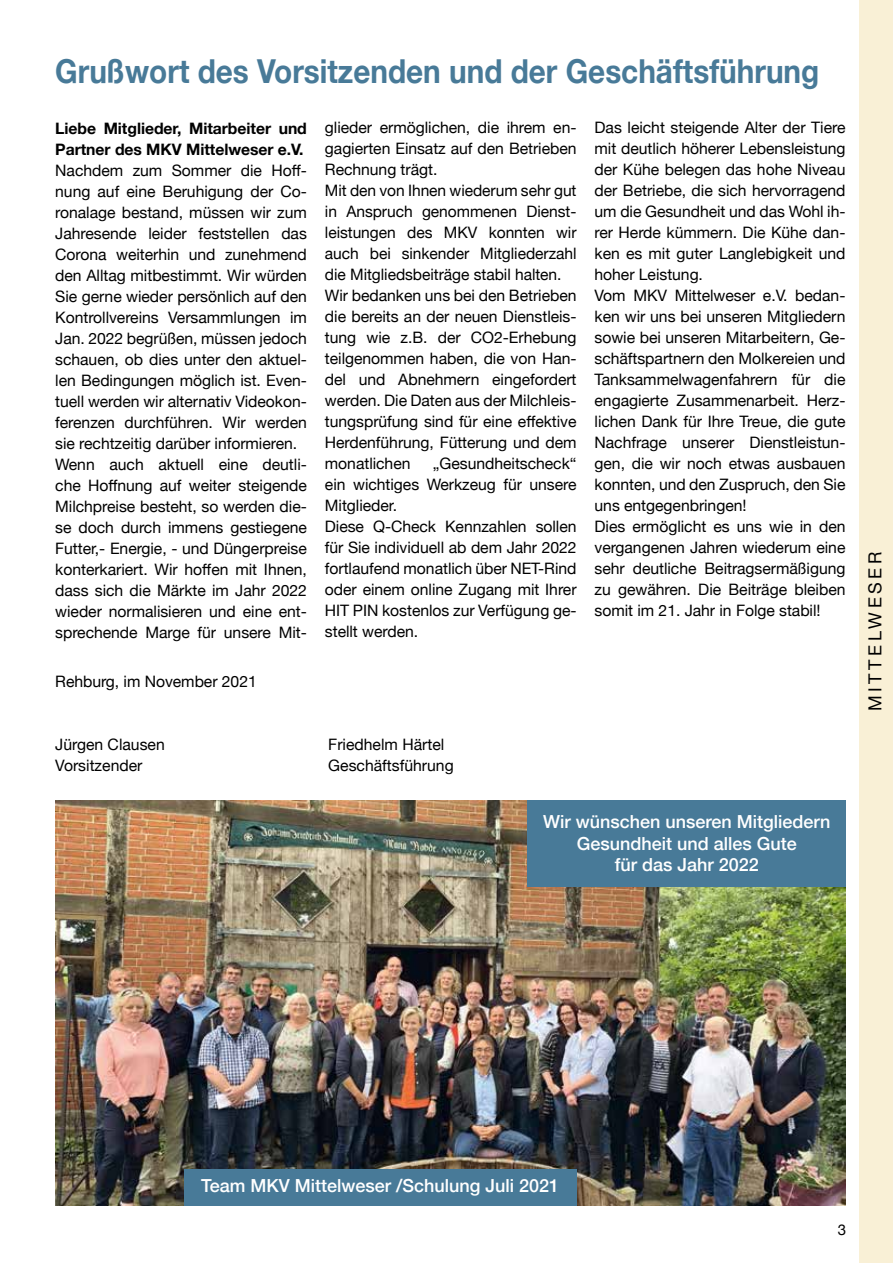
<style>
.page{position:relative;width:893px;height:1263px;background:#fff}
.page>*{position:absolute;margin:0;border:0;box-sizing:border-box;transform-origin:0 0}
.t1{font:700 33px "Helvetica Neue";color:#487a98;scale:.9 1}
.t2{font:500 18px/21.6px "Helvetica Neue";color:#fff;text-align:center}
.t3{font:18px "Helvetica Neue";letter-spacing:.2em;color:#000}
.t4{font:15.75px/21px "Helvetica Neue";letter-spacing:-.005em;color:#000}
.t5{font:700 15.75px/21px "Helvetica Neue";letter-spacing:-.005em;color:#000}
.t6{font:15px "Helvetica Neue";color:#000}
</style>
<div class="page">
<div style="left:859px;top:0;width:34px;height:1263px;background:#f9f0d6"></div>
<img style="left:55px;top:800px;width:790px;height:406px">
<div style="left:527px;top:800px;width:318px;height:87px;background:#487a98"></div>
<div style="left:184px;top:1169px;width:393px;height:36px;background:#487a98"></div>
<h1 class="t1" style="left:55px;top:46px;width:850px">Grußwort des Vorsitzenden und der Geschäftsführung</h1>
<p class="t5" style="left:55px;top:118px;width:253px">Liebe Mitglieder, Mitarbeiter und<br>Partner des MKV Mittelweser e.V.</p>
<p class="t4" style="left:55px;top:160px;width:253px">Nachdem zum Sommer die Hoff&shy;nung auf eine Beruhigung der Co&shy;ronalage bestand, müssen wir zum Jahresende leider feststellen das Corona weiterhin und zunehmend den Alltag mitbestimmt. Wir würden Sie gerne wieder persönlich auf den Kontrollvereins Versammlungen im Jan. 2022 begrüßen, müssen jedoch schauen, ob dies unter den aktuel&shy;len Bedingungen möglich ist. Even&shy;tuell werden wir alternativ Videokon&shy;ferenzen durchführen. Wir werden sie rechtzeitig darüber informieren.<br>Wenn auch aktuell eine deutli&shy;che Hoffnung auf weiter steigende Milchpreise besteht, so werden die&shy;se doch durch immens gestiegene Futter,- Energie, - und Düngerpreise konterkariert. Wir hoffen mit Ihnen, dass sich die Märkte im Jahr 2022 wieder normalisieren und eine ent&shy;sprechende Marge für unsere Mit-</p>
<p class="t4" style="left:325px;top:118px;width:253px">glieder ermöglichen, die ihrem en&shy;gagierten Einsatz auf den Betrieben<br>Rechnung trägt.<br>Mit den von Ihnen wiederum sehr gut in Anspruch genommenen Dienst&shy;leistungen des MKV konnten wir auch bei sinkender Mitgliederzahl die Mitgliedsbeiträge stabil halten.<br>Wir bedanken uns bei den Betrieben die bereits an der neuen Dienstleis&shy;tung wie z.B. der CO2-Erhebung teilgenommen haben, die von Han&shy;del und Abnehmern eingefordert werden. Die Daten aus der Milchleis&shy;tungsprüfung sind für eine effektive<br>Herdenführung, Fütterung und dem monatlichen</p>
<p class="t4" style="left:595px;top:118px;width:252px">Das leicht steigende Alter der Tiere mit deutlich höherer Lebensleistung der Kühe belegen das hohe Niveau der Betriebe, die sich hervorragend um die Gesundheit und das Wohl ih&shy;rer Herde kümmern. Die Kühe dan&shy;ken es mit guter Langlebigkeit und hoher Leistung.<br>Vom MKV Mittelweser e.V. bedan&shy;ken wir uns bei unseren Mitgliedern sowie bei unseren Mitarbeitern, Ge&shy;schäftspartnern den Molkereien und Tanksammelwagenfahrern für die engagierte Zusammenarbeit. Herz&shy;lichen Dank für Ihre Treue, die gute Nachfrage unserer Dienstleistun&shy;gen, die wir noch etwas ausbauen konnten, und den Zuspruch, den Sie uns entgegenbringen!<br>Dies ermöglicht es uns wie in den vergangenen Jahren wiederum eine sehr deutliche Beitragsermäßigung zu gewähren. Die Beiträge bleiben somit im 21. Jahr in Folge stabil!</p>
<p class="t4" style="left:325px;top:454px;width:253px;text-indent:108px">„Gesundheitscheck“ ein wichtiges Werkzeug für unsere<br>Mitglieder.<br>Diese Q-Check Kennzahlen sollen für Sie individuell ab dem Jahr 2022 fortlaufend monatlich über NET-Rind oder einem online Zugang mit Ihrer<br>HIT PIN kostenlos zur Verfügung ge&shy;stellt werden.</p>
<p class="t4" style="left:55px;top:671px;width:203px">Rehburg, im November 2021</p>
<p class="t4" style="left:55px;top:734px;width:111px">Jürgen Clausen</p>
<p class="t4" style="left:328px;top:734px;width:118px">Friedhelm Härtel</p>
<p class="t4" style="left:55px;top:755px;width:89px">Vorsitzender</p>
<p class="t4" style="left:328px;top:755px;width:127px">Geschäftsführung</p>
<p class="t2" style="left:543px;top:809px;width:289px">Wir wünschen unseren Mitgliedern<br>Gesundheit und alles Gute<br>für das Jahr 2022</p>
<p class="t3" style="left:862px;top:711px;width:161px;rotate:-90deg">MITTELWESER</p>
<p class="t2" style="left:201px;top:1173px;width:360px">Team MKV Mittelweser /Schulung Juli 2021</p>
<p class="t6" style="left:838px;top:1218px;width:10px">3</p>
</div>
